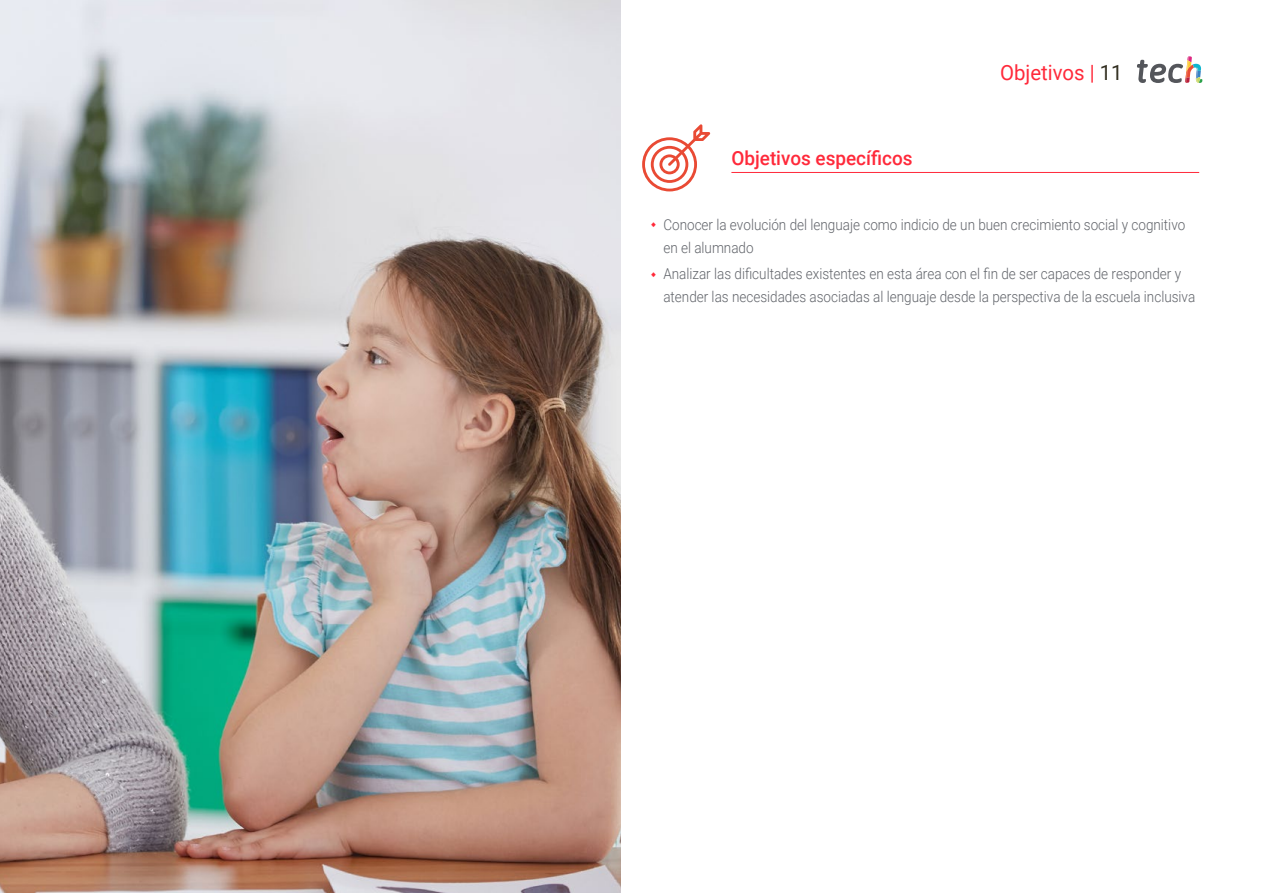
<style>
.page{position:relative;width:1263px;height:893px;background:#fff}
.page>*{position:absolute;margin:0;border:0;box-sizing:border-box;transform-origin:0 0}
.t1{font:21px "Roboto";color:#ff293a}
.t2{font:500 19.5px "Roboto";color:#ff293a}
.t3{font:300 15px/22.5px "Roboto";color:#61646a;scale:.9 1}
.s1{color:#312e20}
</style>
<div class="page">
<img style="left:0;top:0;width:621px;height:893px">
<hr style="left:731px;top:172px;width:468px;height:1px;background:#ff293a">
<svg style="left:642px;top:124px;width:68px;height:67px"></svg>
<svg style="left:1137px;top:56px;width:65px;height:27px"></svg>
<h2 class="t2" style="left:731px;top:144px;width:183px">Objetivos específicos</h2>
<h1 class="t1" style="left:1000px;top:57px;width:124px">Objetivos | <span class="s1">11</span></h1>
<p class="t3" style="left:663px;top:213px;width:581px">Conocer la evolución del lenguaje como indicio de un buen crecimiento social y cognitivo en el alumnado</p>
<p class="t3" style="left:663px;top:262px;width:593px">Analizar las dificultades existentes en esta área con el fin de ser capaces de responder y atender las necesidades asociadas al lenguaje desde la perspectiva de la escuela inclusiva</p>
</div>
